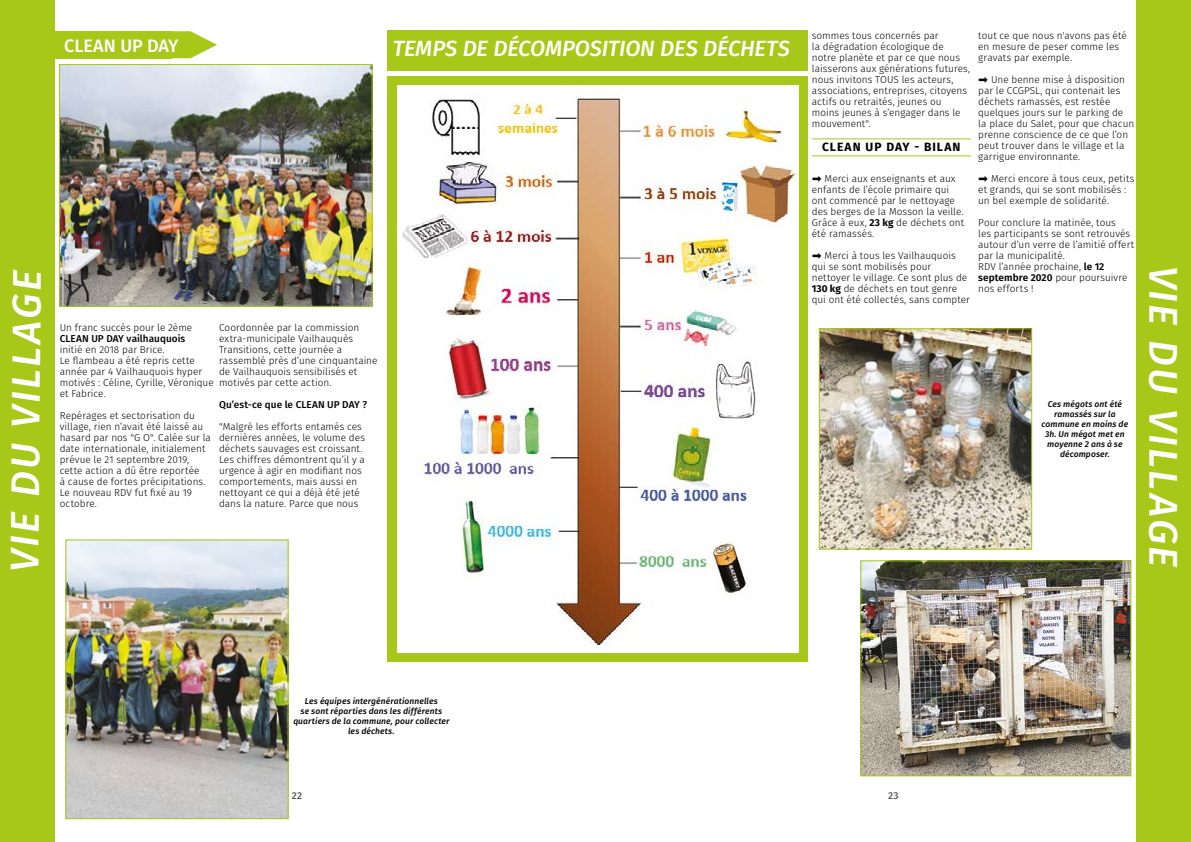
<style>
.page{position:relative;width:1191px;height:842px;background:#fff}
.page>*{position:absolute;margin:0;border:0;box-sizing:border-box;transform-origin:0 0}
.t1{font:italic 500 40px "Fira Sans";letter-spacing:.055em;color:#fff}
.t2{font:italic 500 22px "Fira Sans";letter-spacing:-.01em;color:#fff}
.t3{font:500 18px "Fira Sans";letter-spacing:-.01em;color:#fff}
.t4{font:700 12px "Fira Sans";letter-spacing:.085em;color:#000}
.t5{font:300 10px/11px "Fira Sans";color:#000}
.t6{font:500 10px "Fira Sans";letter-spacing:.005em;color:#000}
.t7{font:500 10px "Fira Sans";color:#585961}
.t8{font:italic 500 8.5px/10px "Fira Sans";letter-spacing:.01em;color:#000;text-align:center}
.s1{font-weight:600}
.s2{font-weight:700}
</style>
<div class="page">
<div style="left:387px;top:30px;width:420px;height:40px;background:#a8c819"></div>
<div style="left:0;top:0;width:54px;height:842px;background:#a8c819"></div>
<div style="left:1137px;top:0;width:54px;height:841px;background:#a8c819"></div>
<div style="left:52px;top:31px;width:119px;height:27px;background:#a8c819"></div>
<svg style="left:171px;top:31px;width:46px;height:27px"></svg>
<div style="left:387px;top:76px;width:420px;height:585px;background:#a8c819"></div>
<img style="left:397px;top:85px;width:401px;height:567px">
<hr style="left:812px;top:138px;width:158px;height:1px;background:#a8c819">
<hr style="left:812px;top:155px;width:158px;height:1px;background:#a8c819">
<img style="left:61px;top:66px;width:309px;height:239px">
<div style="left:59px;top:64px;width:313px;height:243px;border:1px solid #a8c819"></div>
<img style="left:862px;top:562px;width:267px;height:212px">
<div style="left:860px;top:560px;width:271px;height:216px;border:1px solid #a8c819"></div>
<img style="left:820px;top:330px;width:210px;height:218px">
<div style="left:818px;top:328px;width:214px;height:222px;border:1px solid #a8c819"></div>
<img style="left:67px;top:541px;width:219px;height:276px">
<div style="left:65px;top:539px;width:223px;height:280px;border:1px solid #a8c819"></div>
<p class="t5" style="left:978px;top:30px;width:150px">tout ce que nous n'avons pas été en mesure de peser comme les gravats par exemple.</p>
<p class="t5" style="left:978px;top:74px;width:157px">➡️ Une benne mise à disposition par le CCGPSL, qui contenait les déchets ramassés, est restée quelques jours sur le parking de<br>la place du Salet, pour que chacun prenne conscience de ce que l’on peut trouver dans le village et la garrigue environnante.</p>
<p class="t5" style="left:978px;top:173px;width:158px">➡️ Merci encore à tous ceux, petits et grands, qui se sont mobilisés : un bel exemple de solidarité.</p>
<p class="t5" style="left:978px;top:217px;width:158px">Pour conclure la matinée, tous<br>les participants se sont retrouvés autour d’un verre de l’amitié offert par la municipalité.<br>RDV l’année prochaine, <span class="s1">le 12 septembre 2020</span> pour poursuivre nos efforts !</p>
<h2 class="t2" style="left:393px;top:33px;width:399px">TEMPS DE DÉCOMPOSITION DES DÉCHETS</h2>
<p class="t5" style="left:812px;top:30px;width:160px">sommes tous concernés par<br>la dégradation écologique de notre planète et par ce que nous laisserons aux générations futures, nous invitons TOUS les acteurs, associations, entreprises, citoyens actifs ou retraités, jeunes ou moins jeunes à s’engager dans le mouvement".</p>
<p class="t4" style="left:822px;top:139px;width:140px">CLEAN UP DAY - BILAN</p>
<p class="t5" style="left:812px;top:173px;width:154px">➡️ Merci aux enseignants et aux enfants de l’école primaire qui ont commencé par le nettoyage des berges de la Mosson la veille.<br>Grâce à eux, <span class="s2">23 kg</span> de déchets ont été ramassés.</p>
<p class="t5" style="left:812px;top:250px;width:160px">➡️ Merci à tous les Vailhauquois qui se sont mobilisés pour nettoyer le village. Ce sont plus de<br><span class="s2">130 kg</span> de déchets en tout genre qui ont été collectés, sans compter</p>
<h3 class="t3" style="left:64px;top:33px;width:116px">CLEAN UP DAY</h3>
<h1 class="t1" style="left:-5px;top:571px;width:303px;rotate:-89deg">VIE DU VILLAGE</h1>
<h1 class="t1" style="left:1191px;top:265px;width:304px;rotate:90deg">VIE DU VILLAGE</h1>
<p class="t5" style="left:219px;top:322px;width:160px">Coordonnée par la commission extra-municipale Vailhauquès<br>Transitions, cette journée a rassemblé près d’une cinquantaine de Vailhauquois sensibilisés et motivés par cette action.</p>
<p class="t6" style="left:219px;top:397px;width:149px">Qu’est-ce que le CLEAN UP DAY ?</p>
<p class="t5" style="left:219px;top:421px;width:147px">"Malgré les efforts entamés ces dernières années, le volume des déchets sauvages est croissant.<br>Les chiffres démontrent qu’il y a urgence à agir en modifiant nos comportements, mais aussi en nettoyant ce qui a déjà été jeté dans la nature. Parce que nous</p>
<p class="t5" style="left:60px;top:322px;width:134px">Un franc succès pour le 2ème</p>
<p class="t6" style="left:60px;top:332px;width:127px">CLEAN UP DAY vailhauquois</p>
<p class="t5" style="left:60px;top:344px;width:155px">initié en 2018 par Brice.<br>Le flambeau a été repris cette année par 4 Vailhauquois hyper motivés : Céline, Cyrille, Véronique et Fabrice.</p>
<p class="t5" style="left:60px;top:410px;width:153px">Repérages et sectorisation du village, rien n’avait été laissé au hasard par nos "G O". Calée sur la date internationale, initialement prévue le 21 septembre 2019, cette action a dû être reportée<br>à cause de fortes précipitations.<br>Le nouveau RDV fut fixé au 19 octobre.</p>
<p class="t8" style="left:1041px;top:399px;width:88px">Ces mégots ont été ramassés sur la commune en moins de<br>3h. Un mégot met en moyenne 2 ans à se décomposer.</p>
<p class="t8" style="left:293px;top:696px;width:158px">Les équipes intergénérationnelles<br>se sont réparties dans les différents quartiers de la commune, pour collecter les déchets.</p>
<p class="t7" style="left:292px;top:788px;width:12px">22</p>
<p class="t7" style="left:888px;top:788px;width:12px">23</p>
</div>
